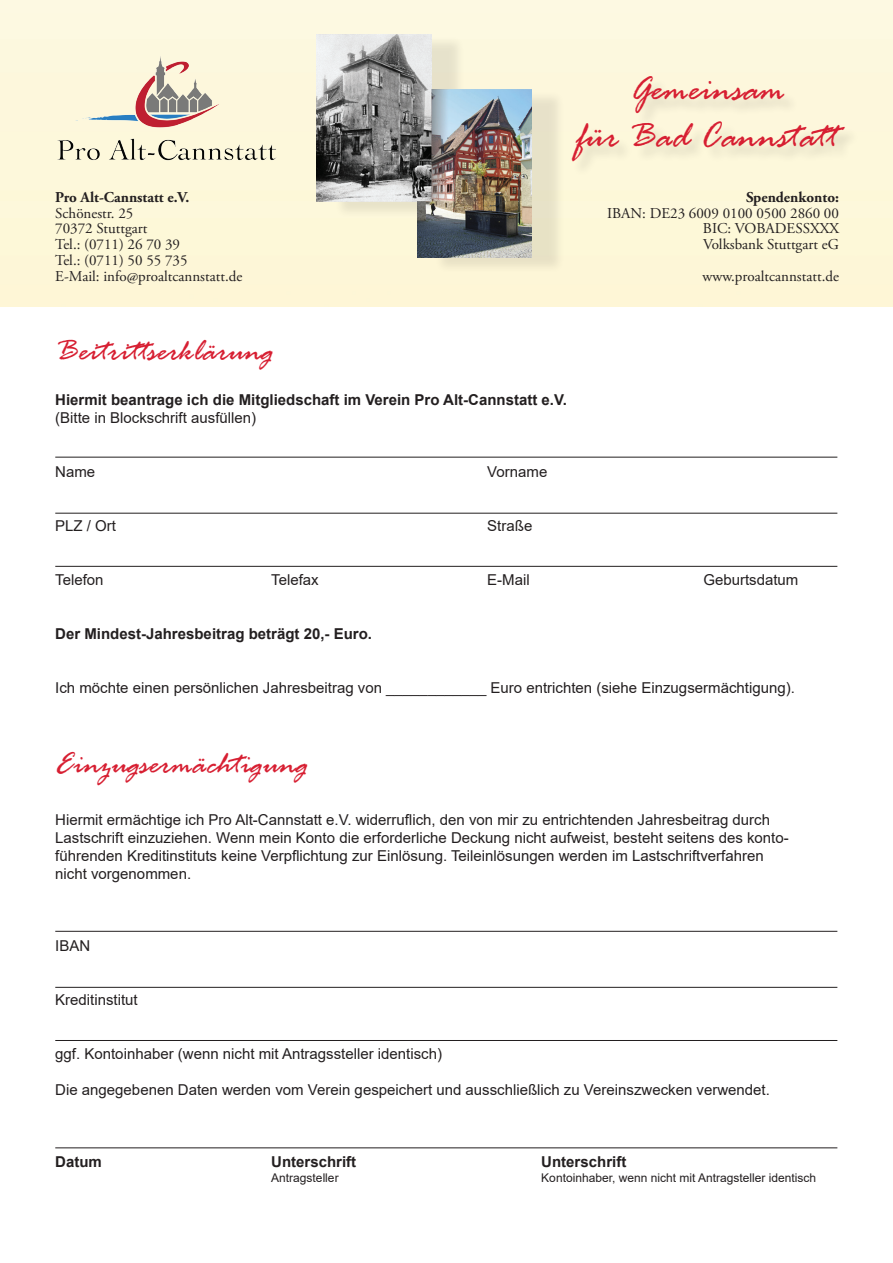
<style>
.page{position:relative;width:893px;height:1263px;background:#fff}
.page>*{position:absolute;margin:0;border:0;box-sizing:border-box;transform-origin:0 0}
.t1{font:italic 39px/46.8px "Rage";color:#d71f32;text-align:center}
.t2{font:italic 33px "Rage";color:#d71f32}
.t3{font:15px/18px "Arial";color:#231f20}
.t4{font:15px/15.8px "Adobe Garamond Pro";color:#231f20}
.t5{font:700 15px "Arial";color:#231f20}
.t6{font:700 15px "Adobe Garamond Pro";color:#231f20}
.t7{font:12px "Arial";color:#231f20}
</style>
<div class="page">
<div style="left:0;top:0;width:893px;height:306px;background:#fdf8db"></div>
<hr style="left:55px;top:457px;width:782px;height:1px;background:#231f20">
<hr style="left:55px;top:513px;width:782px;height:1px;background:#231f20">
<hr style="left:55px;top:566px;width:782px;height:1px;background:#231f20">
<hr style="left:55px;top:931px;width:782px;height:1px;background:#231f20">
<hr style="left:55px;top:987px;width:782px;height:1px;background:#231f20">
<hr style="left:55px;top:1040px;width:782px;height:1px;background:#231f20">
<hr style="left:55px;top:1147px;width:782px;height:1px;background:#231f20">
<div style="left:573px;top:77px;width:287px;height:100px;background:#231f20;opacity:.15"></div>
<img style="left:57px;top:54px;width:219px;height:112px">
<div style="left:334px;top:35px;width:131px;height:183px;background:#231f20;opacity:.1"></div>
<img style="left:317px;top:35px;width:115px;height:167px">
<div style="left:434px;top:90px;width:132px;height:184px;background:#231f20;opacity:.1"></div>
<img style="left:417px;top:90px;width:115px;height:167px">
<p class="t6" style="left:55px;top:188px;width:136px">Pro Alt-Cannstatt e.V.</p>
<p class="t4" style="left:55px;top:205px;width:189px">Schönestr. 25<br>70372 Stuttgart<br>Tel.: (0711) 26 70 39<br>Tel.: (0711) 50 55 735<br>E-Mail: info@proaltcannstatt.de</p>
<h2 class="t2" style="left:55px;top:333px;width:220px">Beitrittserklärung</h2>
<h1 class="t1" style="left:577px;top:70px;width:262px">Gemeinsam<br>für Bad Cannstatt</h1>
<p class="t6" style="left:746px;top:188px;width:94px">Spendenkonto:</p>
<p class="t4" style="left:703px;top:205px;width:138px;text-align:justify;text-indent:-96px">IBAN: DE23 6009 0100 0500 2860 00<br>BIC: VOBADESSXXX Volksbank Stuttgart eG</p>
<p class="t4" style="left:703px;top:268px;width:138px">www.proaltcannstatt.de</p>
<p class="t5" style="left:55px;top:389px;width:513px">Hiermit beantrage ich die Mitgliedschaft im Verein Pro Alt-Cannstatt e.V.</p>
<p class="t3" style="left:55px;top:409px;width:202px">(Bitte in Blockschrift ausfüllen)</p>
<p class="t3" style="left:55px;top:463px;width:42px">Name</p>
<p class="t3" style="left:487px;top:463px;width:62px">Vorname</p>
<p class="t3" style="left:55px;top:517px;width:62px">PLZ / Ort</p>
<p class="t3" style="left:487px;top:517px;width:47px">Straße</p>
<p class="t3" style="left:55px;top:571px;width:50px">Telefon</p>
<p class="t3" style="left:271px;top:571px;width:49px">Telefax</p>
<p class="t3" style="left:487px;top:571px;width:44px">E-Mail</p>
<p class="t3" style="left:703px;top:571px;width:97px">Geburtsdatum</p>
<p class="t5" style="left:55px;top:623px;width:318px">Der Mindest-Jahresbeitrag beträgt 20,- Euro.</p>
<p class="t3" style="left:55px;top:679px;width:741px">Ich möchte einen persönlichen Jahresbeitrag von ____________ Euro entrichten (siehe Einzugsermächtigung).</p>
<h2 class="t2" style="left:55px;top:746px;width:255px">Einzugsermächtigung</h2>
<p class="t3" style="left:55px;top:811px;width:735px">Hiermit ermächtige ich Pro Alt-Cannstatt e.V. widerruflich, den von mir zu entrichtenden Jahresbeitrag durch Lastschrift einzuziehen. Wenn mein Konto die erforderliche Deckung nicht aufweist, besteht seitens des konto&shy;führenden Kreditinstituts keine Verpflichtung zur Einlösung. Teileinlösungen werden im Lastschriftverfahren nicht vorgenommen.</p>
<p class="t3" style="left:55px;top:937px;width:37px">IBAN</p>
<p class="t3" style="left:55px;top:991px;width:84px">Kreditinstitut</p>
<p class="t3" style="left:55px;top:1045px;width:388px">ggf. Kontoinhaber (wenn nicht mit Antragssteller identisch)</p>
<p class="t3" style="left:55px;top:1081px;width:716px">Die angegebenen Daten werden vom Verein gespeichert und ausschließlich zu Vereinszwecken verwendet.</p>
<p class="t5" style="left:55px;top:1151px;width:48px">Datum</p>
<p class="t5" style="left:271px;top:1151px;width:87px">Unterschrift</p>
<p class="t5" style="left:541px;top:1151px;width:87px">Unterschrift</p>
<p class="t7" style="left:271px;top:1169px;width:69px">Antragsteller</p>
<p class="t7" style="left:541px;top:1169px;width:276px">Kontoinhaber, wenn nicht mit Antragsteller identisch</p>
</div>
